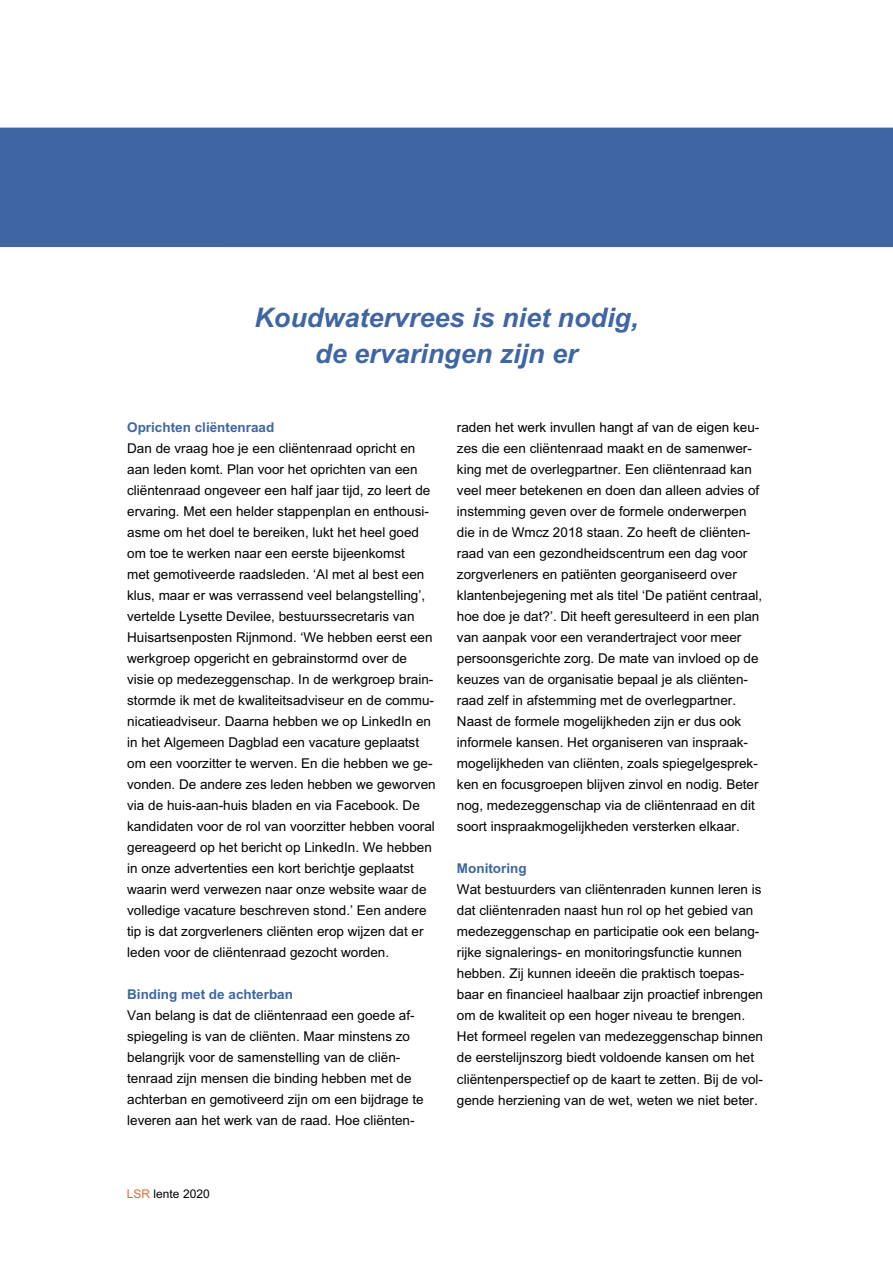
<style>
.page{position:relative;width:893px;height:1263px;background:#fff}
.page>*{position:absolute;margin:0;border:0;box-sizing:border-box;transform-origin:0 0}
.t1{font:italic 700 27px/36px "M Arial";color:#3f66a3;text-align:center}
.t2{font:13.5px/21px "Arial";color:#000}
.t3{font:700 13.5px "Arial";color:#3f66a3}
.t4{font:12px "Arial";color:#000}
.s1{color:#e86d1f}
</style>
<div class="page">
<div style="left:0;top:128px;width:893px;height:119px;background:#3f66a3"></div>
<h1 class="t1" style="left:254px;top:299px;width:386px">Koudwatervrees is niet nodig, de ervaringen zijn er</h1>
<p class="t3" style="left:127px;top:420px;width:149px">Oprichten cliëntenraad</p>
<p class="t2" style="left:127px;top:438px;width:310px">Dan de vraag hoe je een cliëntenraad opricht en aan leden komt. Plan voor het oprichten van een cliëntenraad ongeveer een half jaar tijd, zo leert de ervaring. Met een helder stappenplan en enthousi&shy;asme om het doel te bereiken, lukt het heel goed om toe te werken naar een eerste bijeenkomst<br>met gemotiveerde raadsleden. ‘Al met al best een klus, maar er was verrassend veel belangstelling’, vertelde Lysette Devilee, bestuurssecretaris van Huisartsenposten Rijnmond. ‘We hebben eerst een werkgroep opgericht en gebrainstormd over de visie op medezeggenschap. In de werkgroep brain&shy;stormde ik met de kwaliteitsadviseur en de commu&shy;nicatieadviseur. Daarna hebben we op LinkedIn en in het Algemeen Dagblad een vacature geplaatst om een voorzitter te werven. En die hebben we ge&shy;vonden. De andere zes leden hebben we geworven via de huis-aan-huis bladen en via Facebook. De kandidaten voor de rol van voorzitter hebben vooral gereageerd op het bericht op LinkedIn. We hebben in onze advertenties een kort berichtje geplaatst waarin werd verwezen naar onze website waar de volledige vacature beschreven stond.’ Een andere tip is dat zorgverleners cliënten erop wijzen dat er leden voor de cliëntenraad gezocht worden.</p>
<p class="t3" style="left:127px;top:987px;width:167px">Binding met de achterban</p>
<p class="t2" style="left:127px;top:1005px;width:298px">Van belang is dat de cliëntenraad een goede af&shy;spiegeling is van de cliënten. Maar minstens zo belangrijk voor de samenstelling van de cliën&shy;tenraad zijn mensen die binding hebben met de achterban en gemotiveerd zijn om een bijdrage te leveren aan het werk van de raad. Hoe cliënten-</p>
<p class="t2" style="left:457px;top:417px;width:307px">raden het werk invullen hangt af van de eigen keu&shy;zes die een cliëntenraad maakt en de samenwer&shy;king met de overlegpartner. Een cliëntenraad kan veel meer betekenen en doen dan alleen advies of instemming geven over de formele onderwerpen die in de Wmcz 2018 staan. Zo heeft de cliënten&shy;raad van een gezondheidscentrum een dag voor zorgverleners en patiënten georganiseerd over klantenbejegening met als titel ‘De patiënt centraal, hoe doe je dat?’. Dit heeft geresulteerd in een plan van aanpak voor een verandertraject voor meer persoonsgerichte zorg. De mate van invloed op de keuzes van de organisatie bepaal je als cliënten&shy;raad zelf in afstemming met de overlegpartner.<br>Naast de formele mogelijkheden zijn er dus ook informele kansen. Het organiseren van inspraak&shy;mogelijkheden van cliënten, zoals spiegelgesprek&shy;ken en focusgroepen blijven zinvol en nodig. Beter nog, medezeggenschap via de cliëntenraad en dit soort inspraakmogelijkheden versterken elkaar.</p>
<p class="t3" style="left:457px;top:861px;width:71px">Monitoring</p>
<p class="t2" style="left:457px;top:879px;width:308px">Wat bestuurders van cliëntenraden kunnen leren is dat cliëntenraden naast hun rol op het gebied van medezeggenschap en participatie ook een belang&shy;rijke signalerings- en monitoringsfunctie kunnen hebben. Zij kunnen ideeën die praktisch toepas&shy;baar en financieel haalbaar zijn proactief inbrengen om de kwaliteit op een hoger niveau te brengen.<br>Het formeel regelen van medezeggenschap binnen de eerstelijnszorg biedt voldoende kansen om het cliëntenperspectief op de kaart te zetten. Bij de vol&shy;gende herziening van de wet, weten we niet beter.</p>
<p class="t4" style="left:127px;top:1187px;width:84px"><span class="s1">LSR</span> lente 2020</p>
</div>
